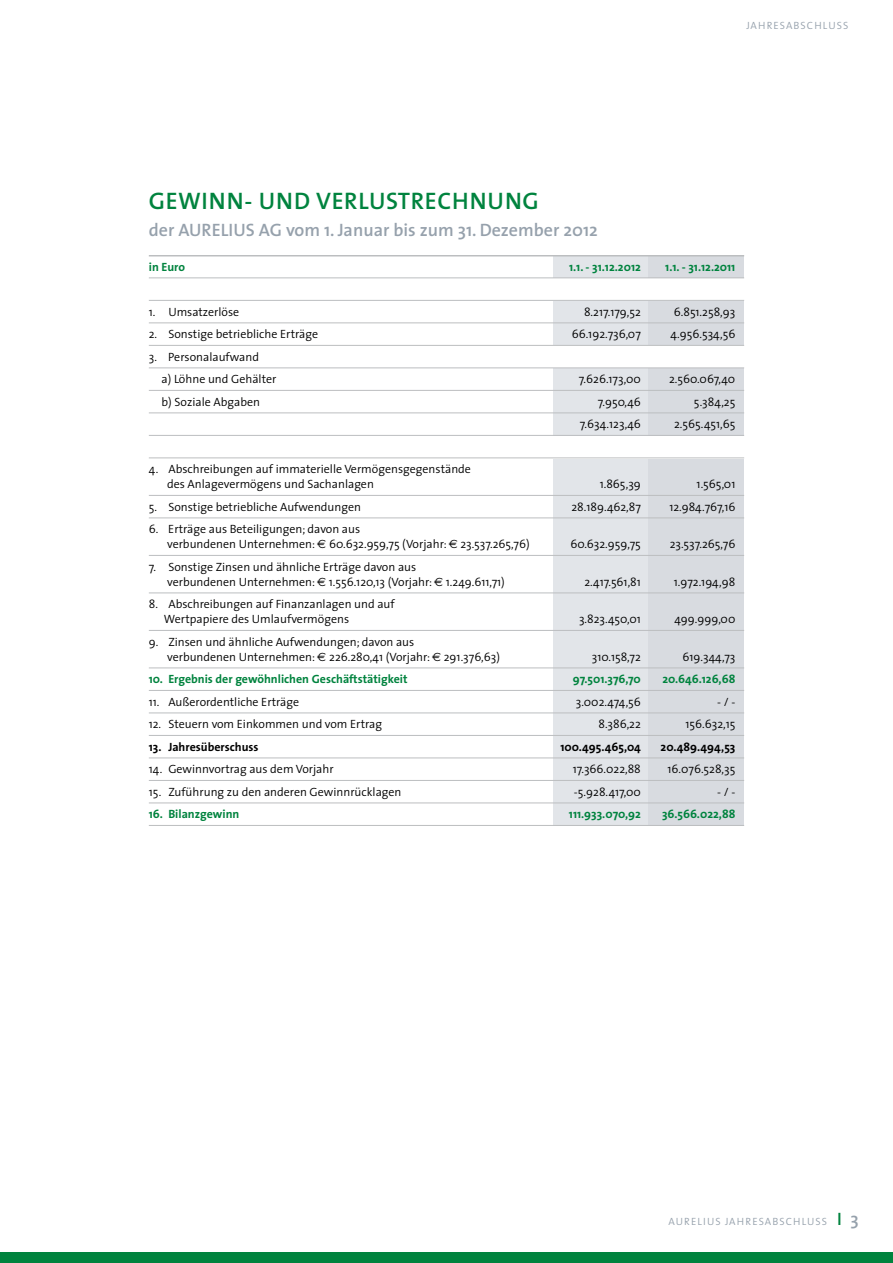
<style>
.page{position:relative;width:893px;height:1263px;background:#fff}
.page>*{position:absolute;margin:0;border:0;box-sizing:border-box;transform-origin:0 0}
.t1{font:600 24px "The Sans";color:#00833e}
.t2{font:600 18px "The Sans";color:#96a1ac}
.t3{font:300 12px/15px "The Sans";color:#000}
.t4{font:700 12px "The Sans";color:#00833e}
.t5{font:700 12px "The Sans";color:#000}
.t6{font:300 10.5px "The Sans";letter-spacing:.1em;color:#96a1ac}
.s1{font-family:"Euro Sans";font-weight:400}
.s2{font-weight:600;font-size:18px;color:#00833e}
.s3{font-weight:600;font-size:18px}
</style>
<div class="page">
<div style="left:0;top:1252px;width:893px;height:11px;background:#00833e"></div>
<div style="left:553px;top:255px;width:95px;height:571px;background:#e2e5e9"></div>
<div style="left:648px;top:255px;width:96px;height:571px;background:#d8dbe0"></div>
<div style="left:549px;top:345px;width:205px;height:23px;background:#fff"></div>
<div style="left:549px;top:436px;width:205px;height:22px;background:#fff"></div>
<div style="left:546px;top:278px;width:205px;height:22px;background:#fff"></div>
<hr style="left:149px;top:255px;width:595px;height:1px;background:#bcbec0">
<hr style="left:149px;top:277px;width:595px;height:1px;background:#bcbec0">
<hr style="left:149px;top:300px;width:595px;height:1px;background:#bcbec0">
<hr style="left:149px;top:322px;width:595px;height:1px;background:#bcbec0">
<hr style="left:149px;top:345px;width:595px;height:1px;background:#bcbec0">
<hr style="left:149px;top:367px;width:595px;height:1px;background:#bcbec0">
<hr style="left:149px;top:390px;width:595px;height:1px;background:#bcbec0">
<hr style="left:149px;top:412px;width:595px;height:1px;background:#bcbec0">
<hr style="left:149px;top:435px;width:595px;height:1px;background:#bcbec0">
<hr style="left:149px;top:457px;width:595px;height:1px;background:#bcbec0">
<hr style="left:149px;top:495px;width:595px;height:1px;background:#bcbec0">
<hr style="left:149px;top:517px;width:595px;height:1px;background:#bcbec0">
<hr style="left:149px;top:555px;width:595px;height:1px;background:#bcbec0">
<hr style="left:149px;top:592px;width:595px;height:1px;background:#bcbec0">
<hr style="left:149px;top:630px;width:595px;height:1px;background:#bcbec0">
<hr style="left:149px;top:667px;width:595px;height:1px;background:#bcbec0">
<hr style="left:149px;top:690px;width:595px;height:1px;background:#bcbec0">
<hr style="left:149px;top:712px;width:595px;height:1px;background:#bcbec0">
<hr style="left:149px;top:735px;width:595px;height:1px;background:#bcbec0">
<hr style="left:149px;top:757px;width:595px;height:1px;background:#bcbec0">
<hr style="left:149px;top:780px;width:595px;height:1px;background:#bcbec0">
<hr style="left:149px;top:802px;width:595px;height:1px;background:#bcbec0">
<hr style="left:149px;top:825px;width:595px;height:1px;background:#bcbec0">
<p class="t6" style="left:746px;top:17px;width:103px">JAHRESABSCHLUSS</p>
<h1 class="t1" style="left:149px;top:181px;width:67px">Gewinn</h1>
<h1 class="t1" style="left:244px;top:181px;width:32px">- und</h1>
<h1 class="t1" style="left:316px;top:181px;width:30px">Verlus</h1>
<h1 class="t1" style="left:398px;top:181px;width:90px">trechnung</h1>
<h2 class="t2" style="left:149px;top:215px;width:450px">der AURELIUS AG vom 1. Januar bis zum 31. Dezember 2012</h2>
<p class="t4" style="left:149px;top:257px;width:38px">in Euro</p>
<p class="t4" style="left:569px;top:257px;width:73px">1.1. - 31.12.2012</p>
<p class="t4" style="left:665px;top:257px;width:72px">1.1. - 31.12.2011</p>
<p class="t3" style="left:149px;top:304px;width:92px">1. Umsatzerlöse</p>
<p class="t3" style="left:584px;top:304px;width:58px">8.217.179,52</p>
<p class="t3" style="left:674px;top:304px;width:63px">6.851.258,93</p>
<p class="t3" style="left:149px;top:326px;width:171px">2. Sonstige betriebliche Erträge</p>
<p class="t3" style="left:572px;top:326px;width:71px">66.192.736,07</p>
<p class="t3" style="left:670px;top:326px;width:66px">4.956.534,56</p>
<p class="t3" style="left:162px;top:345px;width:116px;line-height:22.5px;text-indent:-13px">3. Personalaufwand<br>a) Löhne und Gehälter</p>
<p class="t3" style="left:579px;top:371px;width:63px">7.626.173,00</p>
<p class="t3" style="left:669px;top:371px;width:68px">2.560.067,40</p>
<p class="t3" style="left:162px;top:394px;width:100px">b) Soziale Abgaben</p>
<p class="t3" style="left:598px;top:394px;width:44px">7.950,46</p>
<p class="t3" style="left:694px;top:394px;width:43px">5.384,25</p>
<p class="t3" style="left:580px;top:416px;width:62px">7.634.123,46</p>
<p class="t3" style="left:674px;top:416px;width:63px">2.565.451,65</p>
<p class="t3" style="left:167px;top:461px;width:305px;text-indent:-18px">4. Abschreibungen auf immaterielle Vermögensgegenstände des Anlagevermögens und Sachanlagen</p>
<p class="t3" style="left:600px;top:476px;width:43px">1.865,39</p>
<p class="t3" style="left:697px;top:476px;width:40px">1.565,01</p>
<p class="t3" style="left:149px;top:499px;width:214px">5. Sonstige betriebliche Aufwendungen</p>
<p class="t3" style="left:571px;top:499px;width:71px">28.189.462,87</p>
<p class="t3" style="left:669px;top:499px;width:68px">12.984.767,16</p>
<p class="t3" style="left:167px;top:521px;width:364px;text-indent:-18px">6. Erträge aus Beteiligungen; davon aus<br>verbundenen Unternehmen: <span class="s1">€</span> 60.632.959,75 (Vorjahr: <span class="s1">€</span> 23.537.265,76)</p>
<p class="t3" style="left:570px;top:536px;width:72px">60.632.959,75</p>
<p class="t3" style="left:670px;top:536px;width:67px">23.537.265,76</p>
<p class="t3" style="left:167px;top:559px;width:339px;text-indent:-18px">7. Sonstige Zinsen und ähnliche Erträge davon aus<br>verbundenen Unternehmen: <span class="s1">€</span> 1.556.120,13 (Vorjahr: <span class="s1">€</span> 1.249.611,71)</p>
<p class="t3" style="left:164px;top:596px;width:232px;text-indent:-15px">8. Abschreibungen auf Finanzanlagen und auf<br>Wertpapiere des Umlaufvermögens</p>
<p class="t3" style="left:167px;top:634px;width:334px;text-indent:-18px">9. Zinsen und ähnliche Aufwendungen; davon aus<br>verbundenen Unternehmen: <span class="s1">€</span> 226.280,41 (Vorjahr: <span class="s1">€</span> 291.376,63)</p>
<p class="t3" style="left:584px;top:574px;width:58px">2.417.561,81</p>
<p class="t3" style="left:674px;top:574px;width:63px">1.972.194,98</p>
<p class="t3" style="left:579px;top:611px;width:63px">3.823.450,01</p>
<p class="t3" style="left:674px;top:611px;width:63px">499.999,00</p>
<p class="t3" style="left:592px;top:649px;width:50px">310.158,72</p>
<p class="t3" style="left:682px;top:649px;width:54px">619.344,73</p>
<p class="t4" style="left:149px;top:669px;width:260px">10. Ergebnis der gewöhnlichen Geschäftstätigkeit</p>
<p class="t4" style="left:573px;top:669px;width:70px">97.501.376,70</p>
<p class="t4" style="left:662px;top:669px;width:75px">20.646.126,68</p>
<p class="t3" style="left:149px;top:694px;width:152px">11. Außerordentliche Erträge</p>
<p class="t3" style="left:576px;top:694px;width:67px">3.002.474,56</p>
<p class="t3" style="left:717px;top:694px;width:20px">- / -</p>
<p class="t3" style="left:149px;top:716px;width:235px">12. Steuern vom Einkommen und vom Ertrag</p>
<p class="t3" style="left:598px;top:716px;width:44px">8.386,22</p>
<p class="t3" style="left:686px;top:716px;width:51px">156.632,15</p>
<p class="t5" style="left:149px;top:737px;width:111px">13. Jahresüberschuss</p>
<p class="t5" style="left:560px;top:737px;width:82px">100.495.465,04</p>
<p class="t5" style="left:661px;top:737px;width:76px">20.489.494,53</p>
<p class="t3" style="left:149px;top:761px;width:186px">14. Gewinnvortrag aus dem Vorjahr</p>
<p class="t3" style="left:573px;top:761px;width:70px">17.366.022,88</p>
<p class="t3" style="left:667px;top:761px;width:69px">16.076.528,35</p>
<p class="t3" style="left:149px;top:784px;width:254px">15. Zuführung zu den anderen Gewinnrücklagen</p>
<p class="t3" style="left:574px;top:784px;width:69px">-5.928.417,00</p>
<p class="t3" style="left:717px;top:784px;width:20px">- / -</p>
<p class="t4" style="left:149px;top:804px;width:92px">16. Bilanzgewinn</p>
<p class="t4" style="left:569px;top:804px;width:73px">111.933.070,92</p>
<p class="t4" style="left:662px;top:804px;width:75px">36.566.022,88</p>
<p class="t6" style="left:669px;top:1213px;width:192px">AURELIUS JAHRESABSCHLUSS <span class="s2">I</span> <span class="s3">3</span></p>
</div>
